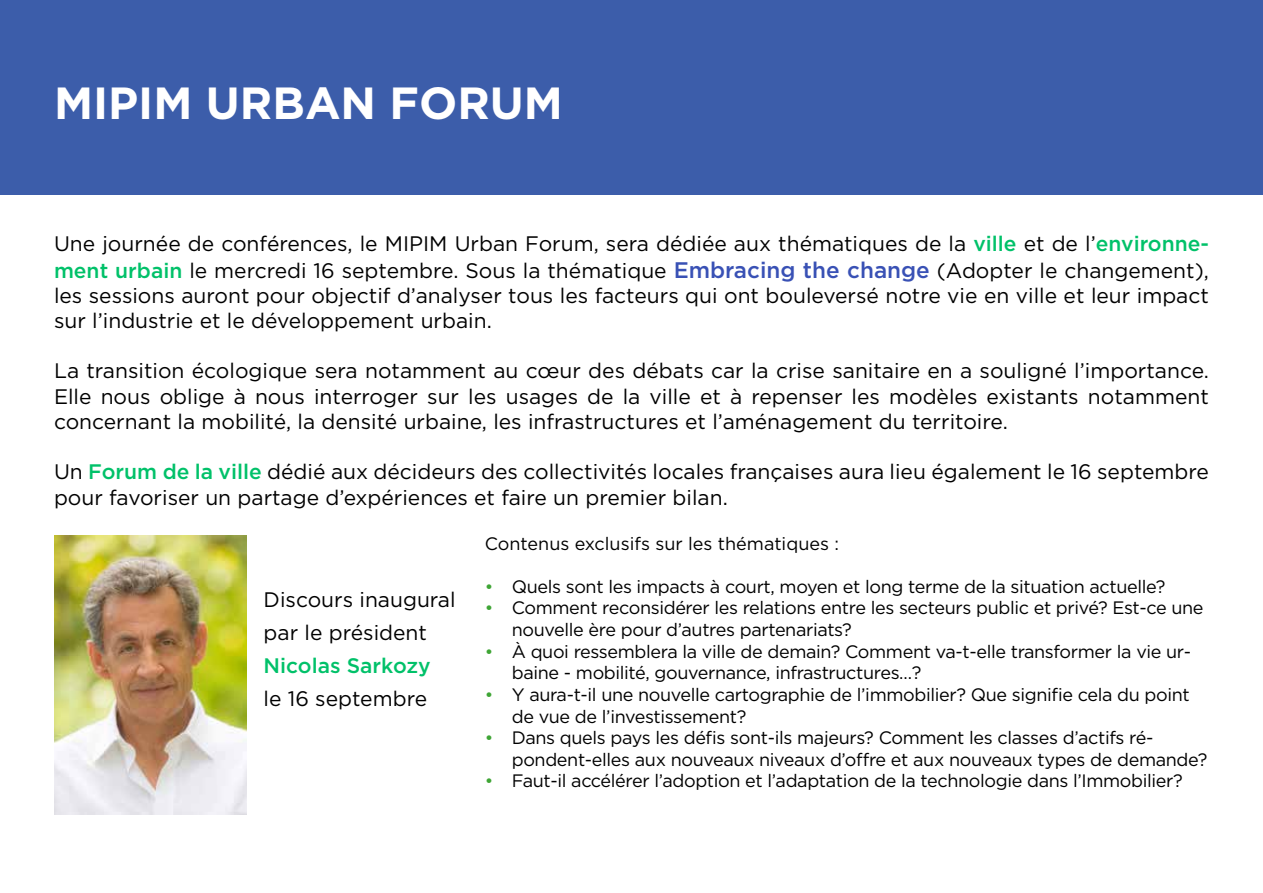
<style>
.page{position:relative;width:1263px;height:893px;background:#fff}
.page>*{position:absolute;margin:0;border:0;box-sizing:border-box;transform-origin:0 0}
.t1{font:700 45px "Gotham";color:#fff}
.t2{font:21px/25.8px "Gotham";color:#000;text-align:justify}
.t3{font:500 21px "Gotham";color:#00c169}
.t4{font:18px/21.6px "Gotham";letter-spacing:-.02em;color:#000}
.t5{font:18px "Gotham";color:#000}
.s1{font-weight:500;color:#00c169}
.s2{font-weight:500;font-size:22.5px;color:#3951b5}
.s3{color:#3fa535}
</style>
<div class="page">
<div style="left:0;top:0;width:1263px;height:195px;background:#3c5daa"></div>
<img style="left:54px;top:535px;width:193px;height:279px">
<h1 class="t1" style="left:54px;top:73px;width:510px">MIPIM URBAN FORUM</h1>
<p class="t2" style="left:54px;top:230px;width:1156px">Une journée de conférences, le MIPIM Urban Forum, sera dédiée aux thématiques de la <span class="s1">ville</span> et de l’<span class="s1">environne&shy;ment urbain</span> le mercredi 16 septembre. Sous la thématique <span class="s2">Embracing the change</span> (Adopter le changement), les sessions auront pour objectif d’analyser tous les facteurs qui ont bouleversé notre vie en ville et leur impact sur l’industrie et le développement urbain.</p>
<p class="t2" style="left:54px;top:358px;width:1156px;line-height:25.2px">La transition écologique sera notamment au cœur des débats car la crise sanitaire en a souligné l’importance.<br>Elle nous oblige à nous interroger sur les usages de la ville et à repenser les modèles existants notamment concernant la mobilité, la densité urbaine, les infrastructures et l’aménagement du territoire.</p>
<p class="t2" style="left:54px;top:459px;width:1156px;line-height:25.2px">Un <span class="s1">Forum de la ville</span> dédié aux décideurs des collectivités locales françaises aura lieu également le 16 septembre pour favoriser un partage d’expériences et faire un premier bilan.</p>
<p class="t2" style="left:264px;top:583px;width:193px;line-height:33px">Discours inaugural par le président</p>
<p class="t3" style="left:264px;top:652px;width:168px">Nicolas Sarkozy</p>
<p class="t2" style="left:264px;top:685px;width:165px">le 16 septembre</p>
<p class="t5" style="left:485px;top:532px;width:356px">Contenus exclusifs sur les thématiques :</p>
<p class="t4" style="left:485px;top:575px;width:682px"><span class="s3">•</span> Quels sont les impacts à court, moyen et long terme de la situation actuelle?</p>
<p class="t4" style="left:512px;top:597px;width:693px;text-indent:-27px"><span class="s3">•</span> Comment reconsidérer les relations entre les secteurs public et privé? Est-ce une nouvelle ère pour d’autres partenariats?</p>
<p class="t4" style="left:512px;top:640px;width:681px;text-indent:-27px"><span class="s3">•</span> À quoi ressemblera la ville de demain? Comment va-t-elle transformer la vie ur&shy;baine - mobilité, gouvernance, infrastructures…?</p>
<p class="t4" style="left:512px;top:683px;width:679px;text-indent:-27px"><span class="s3">•</span> Y aura-t-il une nouvelle cartographie de l’immobilier? Que signifie cela du point de vue de l’investissement?</p>
<p class="t4" style="left:512px;top:726px;width:697px;text-indent:-27px"><span class="s3">•</span> Dans quels pays les défis sont-ils majeurs? Comment les classes d’actifs ré&shy;pondent-elles aux nouveaux niveaux d’offre et aux nouveaux types de demande?</p>
<p class="t4" style="left:485px;top:770px;width:699px"><span class="s3">•</span> Faut-il accélérer l’adoption et l’adaptation de la technologie dans l’Immobilier?</p>
</div>
